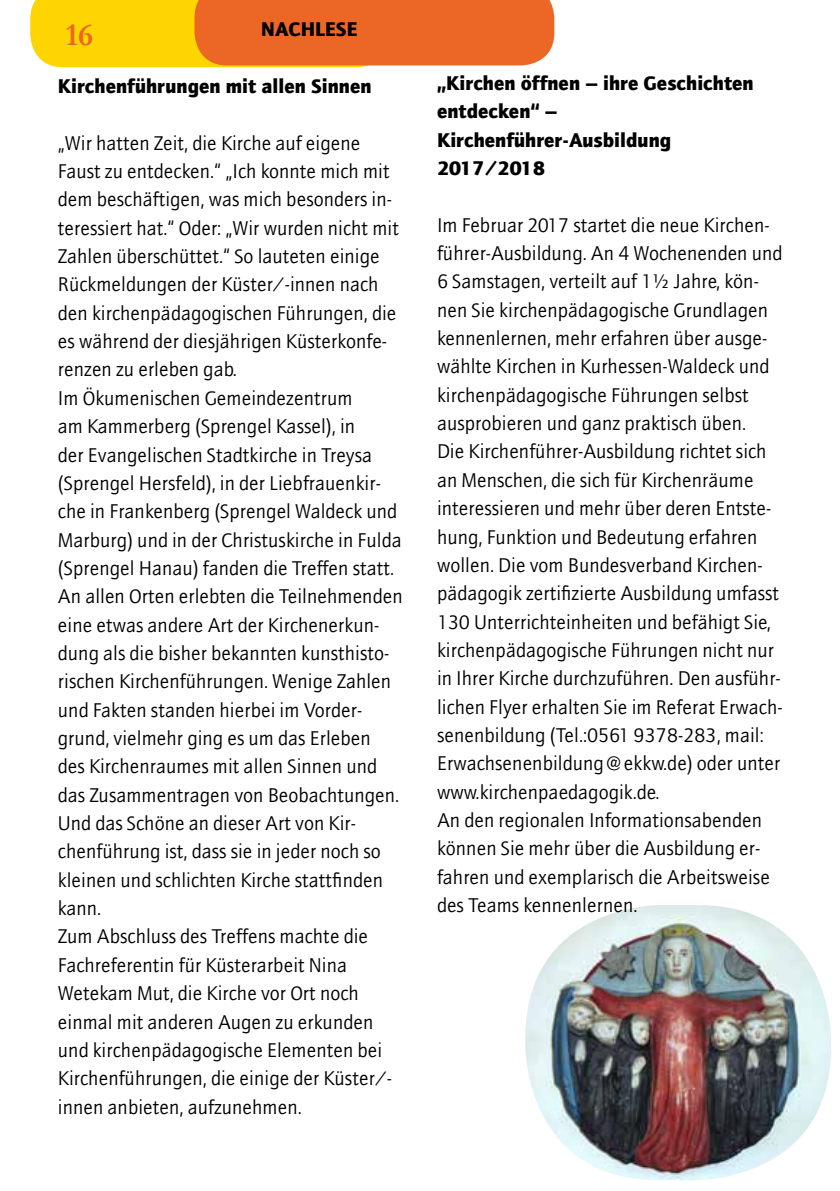
<style>
.page{position:relative;width:840px;height:1191px;background:#fff}
.page>*{position:absolute;margin:0;border:0;box-sizing:border-box;transform-origin:0 0}
.t1{font:700 32px "Garamond";color:#ec6726}
.t2{font:20px/28.4px "AT Quay Sans";color:#000}
.t3{font:900 20px/28.4px "AT Quay Sans";color:#000}
</style>
<div class="page">
<svg style="left:30px;top:0;width:524px;height:67px"></svg>
<img style="left:525px;top:905px;width:305px;height:275px">
<p class="t3" style="left:261px;top:15px;width:98px">NACHLESE</p>
<h1 class="t1" style="left:66px;top:13px;width:29px">16</h1>
<p class="t3" style="left:58px;top:72px;width:315px">Kirchenführungen mit allen Sinnen</p>
<p class="t2" style="left:58px;top:128px;width:346px">„Wir hatten Zeit, die Kirche auf eigene Faust zu entdecken.“ „Ich konnte mich mit dem beschäftigen, was mich besonders in&shy;teressiert hat.“ Oder: „Wir wurden nicht mit Zahlen überschüttet.“ So lauteten einige Rückmeldungen der Küster/-innen nach den kirchenpädagogischen Führungen, die es während der diesjährigen Küsterkonfe&shy;renzen zu erleben gab.<br>Im Ökumenischen Gemeindezentrum<br>am Kammerberg (Sprengel Kassel), in<br>der Evangelischen Stadtkirche in Treysa (Sprengel Hersfeld), in der Liebfrauenkir&shy;che in Frankenberg (Sprengel Waldeck und Marburg) und in der Christuskirche in Fulda (Sprengel Hanau) fanden die Treffen statt.<br>An allen Orten erlebten die Teilnehmenden eine etwas andere Art der Kirchenerkun&shy;dung als die bisher bekannten kunsthisto&shy;rischen Kirchenführungen. Wenige Zahlen und Fakten standen hierbei im Vorder&shy;grund, vielmehr ging es um das Erleben des Kirchenraumes mit allen Sinnen und das Zusammentragen von Beobachtungen.<br>Und das Schöne an dieser Art von Kir&shy;chenführung ist, dass sie in jeder noch so kleinen und schlichten Kirche stattfinden kann.<br>Zum Abschluss des Treffens machte die Fachreferentin für Küsterarbeit Nina Wetekam Mut, die Kirche vor Ort noch einmal mit anderen Augen zu erkunden und kirchenpädagogische Elementen bei Kirchenführungen, die einige der Küster/- innen anbieten, aufzunehmen.</p>
<p class="t3" style="left:437px;top:69px;width:318px">„Kirchen öffnen – ihre Geschichten entdecken“ –<br>Kirchenführer-Ausbildung<br>2017/2018</p>
<p class="t2" style="left:437px;top:210px;width:347px">Im Februar 2017 startet die neue Kirchen&shy;führer-Ausbildung. An 4 Wochenenden und 6 Samstagen, verteilt auf 1½ Jahre, kön&shy;nen Sie kirchenpädagogische Grundlagen kennenlernen, mehr erfahren über ausge&shy;wählte Kirchen in Kurhessen-Waldeck und kirchenpädagogische Führungen selbst ausprobieren und ganz praktisch üben.<br>Die Kirchenführer-Ausbildung richtet sich an Menschen, die sich für Kirchenräume interessieren und mehr über deren Entste&shy;hung, Funktion und Bedeutung erfahren wollen. Die vom Bundesverband Kirchen&shy;pädagogik zertifizierte Ausbildung umfasst 130 Unterrichteinheiten und befähigt Sie, kirchenpädagogische Führungen nicht nur in Ihrer Kirche durchzuführen. Den ausführ&shy;lichen Flyer erhalten Sie im Referat Erwach&shy;senenbildung (Tel.:0561 9378-283, mail:<br>Erwachsenenbildung@ekkw.de) oder unter www.kirchenpaedagogik.de.<br>An den regionalen Informationsabenden können Sie mehr über die Ausbildung er&shy;fahren und exemplarisch die Arbeitsweise des Teams kennenlernen.</p>
</div>
